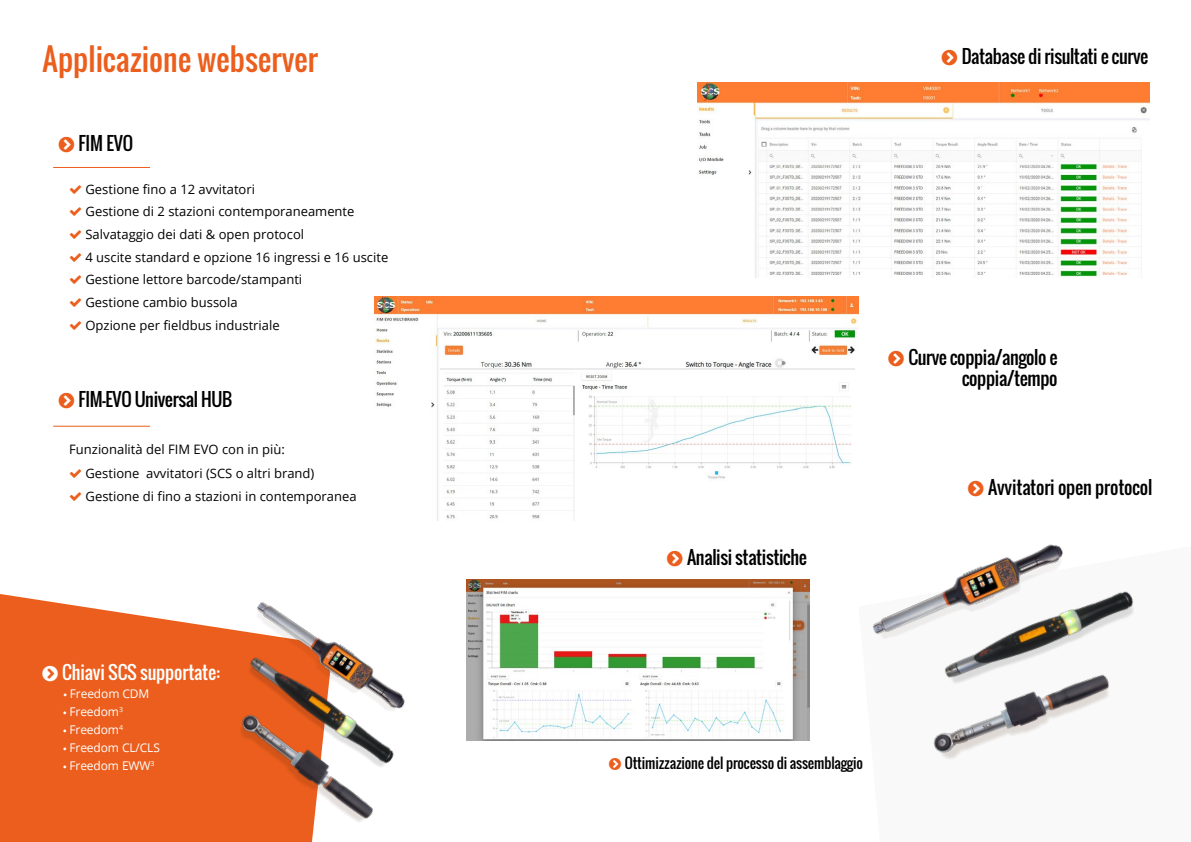
<style>
.page{position:relative;width:1191px;height:842px;background:#fff}
.page>*{position:absolute;margin:0;border:0;box-sizing:border-box;transform-origin:0 0}
.t1{font:30px "Oswald";color:#eb5e1d}
.t2{font:18px/21.6px "Oswald";letter-spacing:-.02em;color:#000;text-align:right}
.t3{font:18px "Oswald";letter-spacing:-.01em;color:#fff}
.t4{font:14px "Oswald";letter-spacing:-.01em;color:#000}
.t5{font:13px/22.7px "Open Sans";color:#000}
.t6{font:12px "Open Sans";letter-spacing:-.01em;color:#fff}
.s1{font-family:"Assistant"}
</style>
<div class="page">
<div style="left:0;top:594px;width:313px;height:248px;background:#eb5e1d"></div>
<img style="left:225px;top:832px;width:88px;height:6px">
<img style="left:196px;top:594px;width:209px;height:238px">
<img style="left:375px;top:297px;width:206px;height:223px">
<img style="left:467px;top:580px;width:114px;height:160px">
<img style="left:872px;top:614px;width:21px;height:25px">
<img style="left:893px;top:544px;width:241px;height:214px">
<img style="left:697px;top:82px;width:452px;height:196px">
<img style="left:581px;top:297px;width:277px;height:182px">
<img style="left:581px;top:580px;width:228px;height:160px">
<hr style="left:53px;top:167px;width:97px;height:1px;background:#eb5e1d">
<hr style="left:53px;top:426px;width:97px;height:1px;background:#eb5e1d">
<svg style="left:43px;top:666px;width:15px;height:15px"></svg>
<h1 class="t1" style="left:43px;top:36px;width:277px">Applicazione webserver</h1>
<h2 class="t2" style="left:78px;top:133px;width:56px">FIM EVO</h2>
<p class="t5" style="left:85px;top:177px;width:304px">Gestione fino a 12 avvitatori<br>Gestione di 2 stazioni contemporaneamente Salvataggio dei dati &amp; open protocol<br>4 uscite standard e opzione 16 ingressi e 16 uscite Gestione lettore barcode/stampanti<br>Gestione cambio bussola<br>Opzione per fieldbus industriale</p>
<h2 class="t2" style="left:78px;top:389px;width:155px">FIM-EVO Universal HUB</h2>
<p class="t5" style="left:85px;top:437px;width:230px;line-height:23.9px;text-indent:-16px">Funzionalità del FIM EVO con in più:<br>Gestione avvitatori (SCS o altri brand)</p>
<p class="t5" style="left:86px;top:485px;width:272px">Gestione di fino a stazioni in contemporanea</p>
<h2 class="t3" style="left:62px;top:659px;width:159px">Chiavi SCS supportate:</h2>
<p class="t6" style="left:63px;top:685px;width:87px"><span class="s1">•</span> Freedom CDM</p>
<p class="t6" style="left:63px;top:703px;width:61px"><span class="s1">•</span> Freedom<sup>3</sup></p>
<p class="t6" style="left:63px;top:721px;width:61px"><span class="s1">•</span> Freedom<sup>4</sup></p>
<p class="t6" style="left:63px;top:739px;width:98px"><span class="s1">•</span> Freedom CL/CLS</p>
<p class="t6" style="left:63px;top:757px;width:93px"><span class="s1">•</span> Freedom EWW<sup>3</sup></p>
<h2 class="t2" style="left:961px;top:45px;width:188px">Database di risultati e curve</h2>
<h2 class="t2" style="left:687px;top:546px;width:122px">Analisi statistiche</h2>
<h2 class="t2" style="left:908px;top:346px;width:151px">Curve coppia/angolo e coppia/tempo</h2>
<h2 class="t2" style="left:988px;top:477px;width:166px">Avvitatori open protocol</h2>
<p class="t4" style="left:625px;top:753px;width:240px">Ottimizzazione del processo di assemblaggio</p>
</div>
